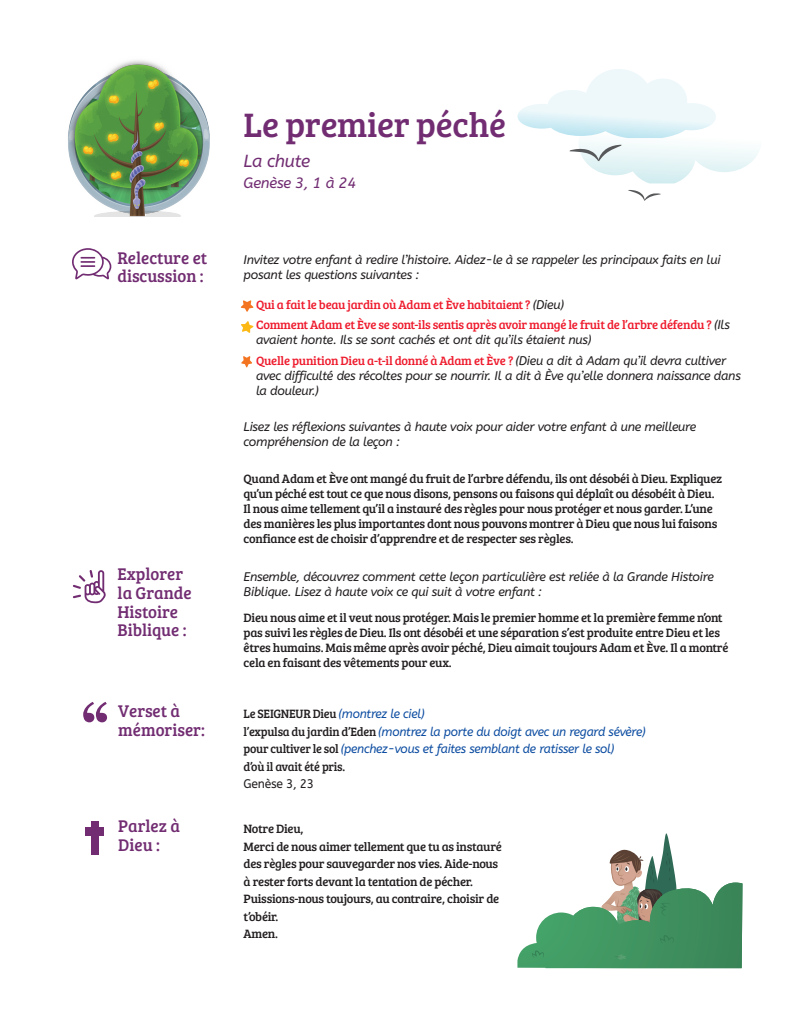
<style>
.page{position:relative;width:810px;height:1035px;background:#fff}
.page>*{position:absolute;margin:0;border:0;box-sizing:border-box;transform-origin:0 0}
.t1{font:35px "Bree Serif";letter-spacing:-.01em;color:#722d72}
.t2{font:17.5px/18.8px "Bree Serif";color:#722d72}
.t3{font:italic 17.5px "A Bee Zee";letter-spacing:-.015em;color:#722d72}
.t4{font:italic 15px "A Bee Zee";letter-spacing:-.015em;color:#722d72}
.t5{font:12.5px/15px "Bree Serif";letter-spacing:-.02em;color:#231f20}
.t6{font:italic 12.5px/15px "A Bee Zee";letter-spacing:-.02em;color:#231f20}
.t7{font:12.5px "Bree Serif";letter-spacing:-.02em;color:#ee1b2d}
.t8{font:italic 12.5px/17.5px "A Bee Zee";letter-spacing:-.02em;color:#0d4da1;scale:.96 1}
.t9{font:12.5px "Bree Serif";letter-spacing:-.02em;color:#231f20;scale:.96 1}
.t10{font:12.5px "A Bee Zee";letter-spacing:-.02em;color:#231f20;scale:.96 1}
.s1{font-family:"Minion Pro";font-size:15px}
.s2{font-family:"A Bee Zee";font-style:italic;color:#231f20}
.s3{font-family:"Bree Serif";font-style:normal;color:#231f20}
</style>
<div class="page">
<svg style="left:72px;top:248px;width:39px;height:31px"></svg>
<svg style="left:73px;top:570px;width:33px;height:33px"></svg>
<svg style="left:241px;top:300px;width:13px;height:12px"></svg>
<svg style="left:241px;top:321px;width:13px;height:12px"></svg>
<svg style="left:241px;top:356px;width:11px;height:12px"></svg>
<svg style="left:83px;top:702px;width:24px;height:20px"></svg>
<div style="left:91px;top:821px;width:8px;height:33px;background:#722d72"></div>
<div style="left:85px;top:827px;width:19px;height:9px;background:#722d72"></div>
<img style="left:68px;top:60px;width:142px;height:156px">
<svg style="left:517px;top:833px;width:225px;height:135px"></svg>
<svg style="left:518px;top:69px;width:241px;height:114px"></svg>
<svg style="left:628px;top:190px;width:33px;height:11px"></svg>
<h2 class="t2" style="left:117px;top:247px;width:91px">Relecture et discussion :</h2>
<h2 class="t2" style="left:118px;top:564px;width:76px">Explorer la Grande<br>Histoire<br>Biblique :</h2>
<h2 class="t2" style="left:118px;top:701px;width:88px">Verset à mémoriser:</h2>
<h2 class="t2" style="left:118px;top:816px;width:63px">Parlez à<br>Dieu :</h2>
<h1 class="t1" style="left:244px;top:99px;width:264px">Le premier péché</h1>
<h2 class="t3" style="left:244px;top:151px;width:68px">La chute</h2>
<p class="t4" style="left:244px;top:175px;width:114px">Genèse 3, 1 à 24</p>
<p class="t6" style="left:244px;top:252px;width:478px">Invitez votre enfant à redire l’histoire. Aidez-le à se rappeler les principaux faits en lui posant les questions suivantes :</p>
<p class="t7" style="left:244px;top:295px;width:322px"><span class="s1">•</span> Qui a fait le beau jardin où Adam et Ève habitaient ? <span class="s2">(Dieu)</span></p>
<p class="t7" style="left:244px;top:316px;width:488px"><span class="s1">•</span> Comment Adam et Ève se sont-ils sentis après avoir mangé le fruit de l’arbre défendu ? <span class="s2">(Ils</span></p>
<p class="t6" style="left:256px;top:333px;width:337px">avaient honte. Ils se sont cachés et ont dit qu’ils étaient nus)</p>
<p class="t7" style="left:244px;top:351px;width:484px"><span class="s1">•</span> Quelle punition Dieu a-t-il donné à Adam et Ève ? <span class="s2">(Dieu a dit à Adam qu’il devra cultiver</span></p>
<p class="t6" style="left:256px;top:368px;width:486px">avec difficulté des récoltes pour se nourrir. Il a dit à Ève qu’elle donnera naissance dans la douleur.)</p>
<p class="t6" style="left:244px;top:419px;width:454px">Lisez les réflexions suivantes à haute voix pour aider votre enfant à une meilleure compréhension de la leçon :</p>
<p class="t5" style="left:244px;top:471px;width:480px">Quand Adam et Ève ont mangé du fruit de l’arbre défendu, ils ont désobéi à Dieu. Expliquez qu’un péché est tout ce que nous disons, pensons ou faisons qui déplaît ou désobéit à Dieu.<br>Il nous aime tellement qu’il a instauré des règles pour nous protéger et nous garder. L’une des manières les plus importantes dont nous pouvons montrer à Dieu que nous lui faisons confiance est de choisir d’apprendre et de respecter ses règles.</p>
<p class="t6" style="left:244px;top:569px;width:472px">Ensemble, découvrez comment cette leçon particulière est reliée à la Grande Histoire<br>Biblique. Lisez à haute voix ce qui suit à votre enfant :</p>
<p class="t5" style="left:244px;top:609px;width:486px">Dieu nous aime et il veut nous protéger. Mais le premier homme et la première femme n’ont pas suivi les règles de Dieu. Ils ont désobéi et une séparation s’est produite entre Dieu et les êtres humains. Mais même après avoir péché, Dieu aimait toujours Adam et Ève. Il a montré cela en faisant des vêtements pour eux.</p>
<p class="t8" style="left:244px;top:705px;width:420px"><span class="s3">Le SEIGNEUR Dieu</span> (montrez le ciel)<br><span class="s3">l’expulsa du jardin d’Eden</span> (montrez la porte du doigt avec un regard sévère) <span class="s3">pour cultiver le sol</span> (penchez-vous et faites semblant de ratisser le sol)</p>
<p class="t9" style="left:244px;top:757px;width:107px">d’où il avait été pris.</p>
<p class="t10" style="left:244px;top:777px;width:75px">Genèse 3, 23</p>
<p class="t5" style="left:244px;top:819px;width:260px;line-height:17.5px">Notre Dieu,<br>Merci de nous aimer tellement que tu as instauré des règles pour sauvegarder nos vies. Aide-nous à rester forts devant la tentation de pécher.<br>Puissions-nous toujours, au contraire, choisir de t’obéir.<br>Amen.</p>
</div>
